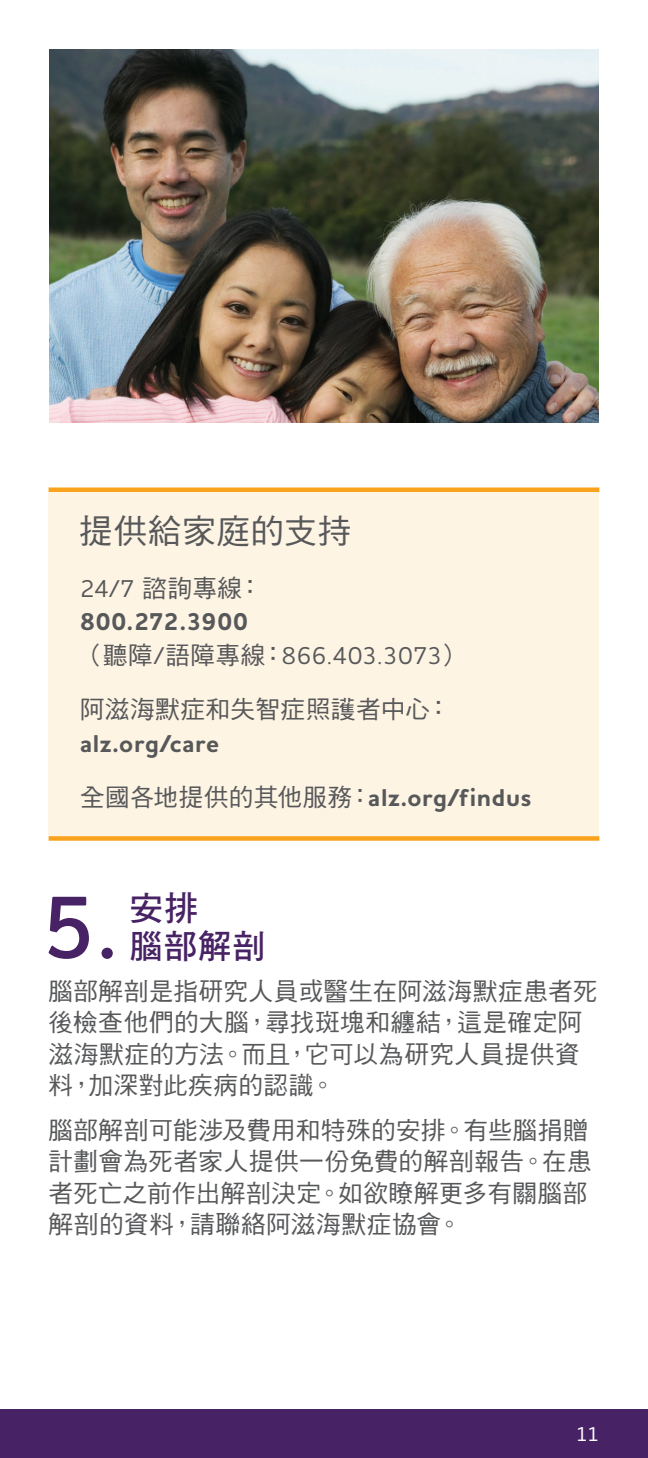
<style>
.page{position:relative;width:648px;height:1458px;background:#fff}
.page>*{position:absolute;margin:0;border:0;box-sizing:border-box;transform-origin:0 0}
.a-body_header{font:600 90px "Houschka Alt Pro";color:#472264}
.call_out_header{font:33.75px "DF Hei Std W5";letter-spacing:.015em;color:#57585a}
.a-body_header-2{font:33.75px/38.2px "DF Hei Std W7";letter-spacing:.015em;color:#472264}
.a-body_text{font:24.75px/31.5px "DF Hei Std W5";letter-spacing:.01em;color:#57585a}
.call_out_text{font:500 24.75px/33.8px "Houschka Alt Pro";letter-spacing:.005em;color:#57585a}
.call_out_text-2{font:24.75px/33.8px "DF Hei Std W5";letter-spacing:.01em;color:#57585a}
.call_out_text-3{font:700 24.75px "Houschka Alt Pro";letter-spacing:.03em;color:#57585a}
.t1{font:500 20.25px "Houschka Alt Pro";color:#fff}
.s1{font-family:"DF Hei Std W5";font-weight:400}
.s2{font-weight:700}
.s3{font-family:"Houschka Alt Pro";font-weight:700}
</style>
<div class="page">
<div style="left:0;top:1409px;width:648px;height:49px;background:#472264"></div>
<div style="left:49px;top:490px;width:550px;height:347px;background:#fef4e4"></div>
<div style="left:49px;top:487px;width:550px;height:5px;background:#f9a21c"></div>
<div style="left:49px;top:836px;width:550px;height:5px;background:#f9a21c"></div>
<img style="left:49px;top:49px;width:550px;height:374px">
<p class="call_out_header" style="left:79px;top:512px;width:274px">提供給家庭的支持</p>
<p class="call_out_text" style="left:80px;top:571px;width:385px">24/7 <span class="s1">諮詢專線：<br></span><span class="s2">800.272.3900<br></span><span class="s1">（聽障</span>/<span class="s1">語障專線：</span>866.403.3073<span class="s1">）</span></p>
<p class="call_out_text-2" style="left:80px;top:692px;width:372px">阿滋海默症和失智症照護者中心：<span class="s3">alz.org/care</span></p>
<p class="call_out_text-3" style="left:80px;top:781px;width:453px"><span class="s1">全國各地提供的其他服務：</span>alz.org/findus</p>
<p class="a-body_header" style="left:42px;top:870px;width:77px">5.</p>
<p class="a-body_header-2" style="left:130px;top:888px;width:138px">安排<br>腦部解剖</p>
<p class="a-body_text" style="left:49px;top:975px;width:550px">腦部解剖是指研究人員或醫生在阿滋海默症患者死後檢查他們的大腦，尋找斑塊和纏結，這是確定阿滋海默症的方法。而且，它可以為研究人員提供資料，加深對此疾病的認識。</p>
<p class="a-body_text" style="left:49px;top:1114px;width:545px">腦部解剖可能涉及費用和特殊的安排。有些腦捐贈計劃會為死者家人提供一份免費的解剖報告。在患者死亡之前作出解剖決定。如欲瞭解更多有關腦部解剖的資料，請聯絡阿滋海默症協會。</p>
<p class="t1" style="left:576px;top:1422px;width:25px">11</p>
</div>
